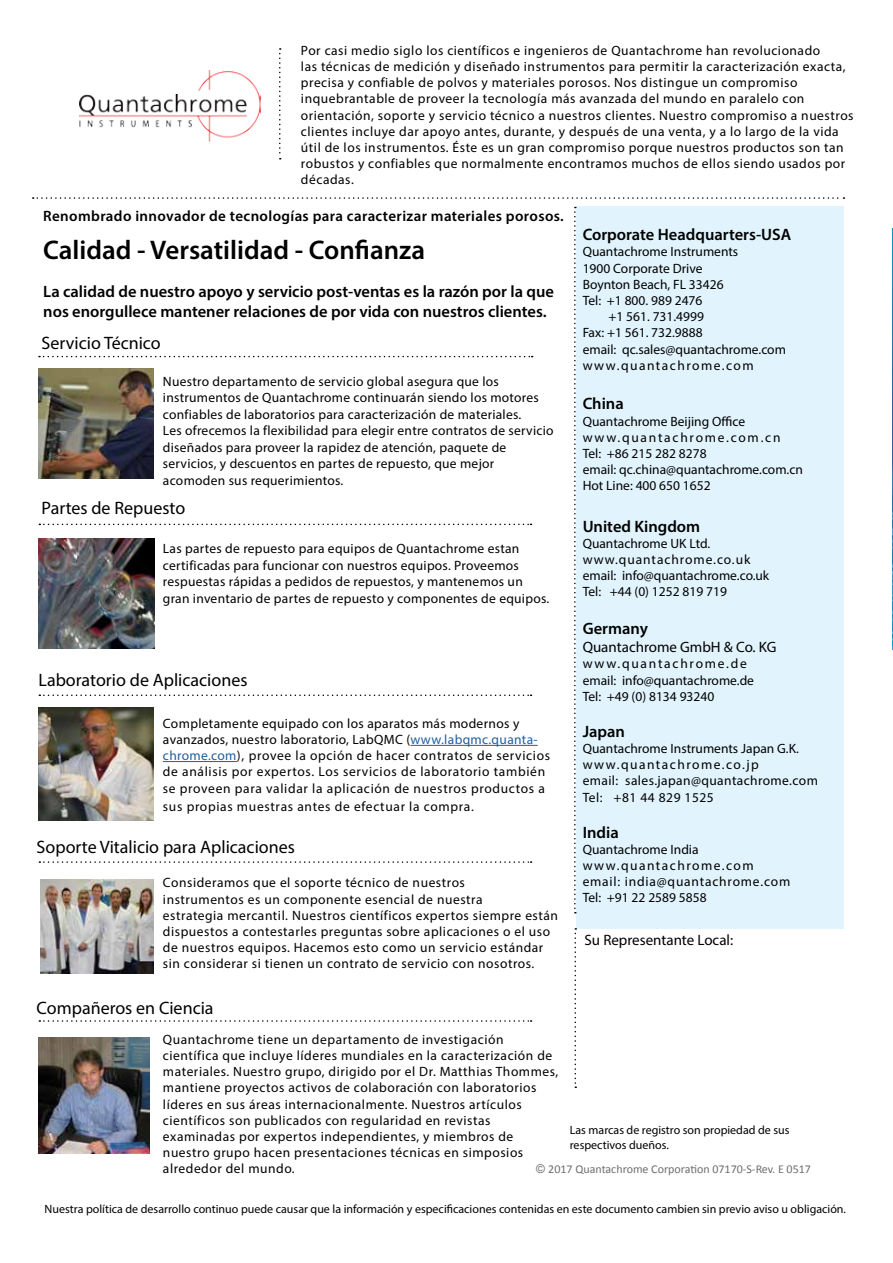
<style>
.page{position:relative;width:893px;height:1263px;background:#fff}
.page>*{position:absolute;margin:0;border:0;box-sizing:border-box;transform-origin:0 0}
.t1{font:600 27px "Myriad Pro";color:#000}
.t2{font:18px "Myriad Pro";color:#000}
.t3{font:600 16.5px/19.8px "Myriad Pro";color:#000}
.t4{font:600 15px "Myriad Pro";letter-spacing:.025em;color:#000}
.t5{font:15px "Myriad Pro";color:#000}
.t6{font:13.5px/16.2px "Myriad Pro";letter-spacing:.04em;color:#000}
.t7{font:13.5px/16.5px "Myriad Pro";letter-spacing:.02em;color:#000}
.t8{font:13.5px/16.2px "Myriad Pro";color:#000}
.t9{font:13.5px/16.2px "Myriad Pro";letter-spacing:.06em;color:#000}
.t10{font:13.5px "Myriad Pro";letter-spacing:.11em;color:#000}
.t11{font:12px/14.4px "Myriad Pro";color:#000}
.t12{font:12px "Calibri";color:#6d6e71}
.s1{color:#215e9e}
.s2{font-family:"Arial"}
</style>
<div class="page">
<hr style="left:411px;top:745px;width:127px;height:1px;background:#215e9e">
<hr style="left:163px;top:761px;width:74px;height:1px;background:#215e9e">
<svg style="left:39px;top:524px;width:493px;height:1px"></svg>
<svg style="left:39px;top:694px;width:493px;height:2px"></svg>
<svg style="left:39px;top:356px;width:494px;height:1px"></svg>
<svg style="left:39px;top:861px;width:493px;height:2px"></svg>
<svg style="left:39px;top:1020px;width:493px;height:2px"></svg>
<img style="left:79px;top:70px;width:182px;height:71px">
<div style="left:576px;top:206px;width:267px;height:722px;background:#e1f4fd"></div>
<svg style="left:574px;top:928px;width:2px;height:160px"></svg>
<svg style="left:279px;top:48px;width:2px;height:111px"></svg>
<svg style="left:574px;top:207px;width:2px;height:706px"></svg>
<svg style="left:33px;top:197px;width:811px;height:2px"></svg>
<img style="left:39px;top:708px;width:115px;height:112px">
<img style="left:39px;top:368px;width:115px;height:111px">
<img style="left:39px;top:1037px;width:111px;height:117px">
<img style="left:40px;top:880px;width:114px;height:93px">
<img style="left:39px;top:538px;width:115px;height:111px">
<img style="left:892px;top:228px;width:1px;height:422px">
<p class="t6" style="left:301px;top:42px;width:554px">Por casi medio siglo los científicos e ingenieros de Quantachrome han revolucionado<br>las técnicas de medición y diseñado instrumentos para permitir la caracterización exacta, precisa y confiable de polvos y materiales porosos. Nos distingue un compromiso inquebrantable de proveer la tecnología más avanzada del mundo en paralelo con orientación, soporte y servicio técnico a nuestros clientes. Nuestro compromiso a nuestros clientes incluye dar apoyo antes, durante, y después de una venta, y a lo largo de la vida útil de los instrumentos. Éste es un gran compromiso porque nuestros productos son tan robustos y confiables que normalmente encontramos muchos de ellos siendo usados por décadas.</p>
<p class="t4" style="left:43px;top:206px;width:522px">Renombrado innovador de tecnologías para caracterizar materiales porosos.</p>
<h1 class="t1" style="left:43px;top:233px;width:383px">Calidad - Versatilidad - Confianza</h1>
<p class="t3" style="left:43px;top:281px;width:512px">La calidad de nuestro apoyo y servicio post-ventas es la razón por la que nos enorgullece mantener relaciones de por vida con nuestros clientes.</p>
<h2 class="t2" style="left:42px;top:332px;width:121px">Servicio Técnico</h2>
<p class="t7" style="left:163px;top:373px;width:392px">Nuestro departamento de servicio global asegura que los instrumentos de Quantachrome continuarán siendo los motores confiables de laboratorios para caracterización de materiales.<br>Les ofrecemos la flexibilidad para elegir entre contratos de servicio diseñados para proveer la rapidez de atención, paquete de servicios, y descuentos en partes de repuesto, que mejor acomoden sus requerimientos.</p>
<h2 class="t2" style="left:42px;top:497px;width:145px">Partes de Repuesto</h2>
<p class="t7" style="left:163px;top:540px;width:388px">Las partes de repuesto para equipos de Quantachrome estan certificadas para funcionar con nuestros equipos. Proveemos respuestas rápidas a pedidos de repuestos, y mantenemos un gran inventario de partes de repuesto y componentes de equipos.</p>
<h2 class="t2" style="left:39px;top:669px;width:210px">Laboratorio de Aplicaciones</h2>
<p class="t6" style="left:163px;top:715px;width:389px">Completamente equipado con los aparatos más modernos y avanzados, nuestro laboratorio, LabQMC (<span class="s1">www.labqmc.quanta&shy;chrome.com</span>), provee la opción de hacer contratos de servicios de análisis por expertos. Los servicios de laboratorio también se proveen para validar la aplicación de nuestros productos a</p>
<p class="t6" style="left:163px;top:798px;width:312px">sus propias muestras antes de efectuar la compra.</p>
<h2 class="t2" style="left:37px;top:836px;width:260px">Soporte Vitalicio para Aplicaciones</h2>
<p class="t6" style="left:163px;top:874px;width:397px">Consideramos que el soporte técnico de nuestros<br>instrumentos es un componente esencial de nuestra<br>estrategia mercantil. Nuestros científicos expertos siempre están dispuestos a contestarles preguntas sobre aplicaciones o el uso de nuestros equipos. Hacemos esto como un servicio estándar sin considerar si tienen un contrato de servicio con nosotros.</p>
<h2 class="t2" style="left:37px;top:997px;width:178px">Compañeros en Ciencia</h2>
<p class="t3" style="left:583px;top:224px;width:210px">Corporate Headquarters-USA</p>
<p class="t8" style="left:583px;top:244px;width:157px">Quantachrome Instruments</p>
<p class="t8" style="left:583px;top:260px;width:121px">1900 Corporate Drive</p>
<p class="t8" style="left:583px;top:276px;width:142px">Boynton Beach, FL 33426</p>
<p class="t8" style="left:583px;top:292px;width:121px">Tel: +1 800. 989 2476</p>
<p class="t8" style="left:608px;top:308px;width:97px">+1 561. 731.4999</p>
<p class="t8" style="left:583px;top:325px;width:121px">Fax: +1 561. 732.9888</p>
<p class="t8" style="left:583px;top:341px;width:205px">email: qc.sales@quantachrome.com</p>
<p class="t10" style="left:583px;top:357px;width:173px">www.quantachrome.com</p>
<p class="t3" style="left:583px;top:394px;width:43px">China</p>
<p class="t8" style="left:583px;top:413px;width:222px">Quantachrome Beijing Office www.quantachrome.com.cn<br>Tel: +86 215 282 8278<br>email: qc.china@quantachrome.com.cn<br>Hot Line: 400 650 1652</p>
<p class="t3" style="left:583px;top:516px;width:119px">United Kingdom</p>
<p class="t8" style="left:583px;top:535px;width:188px">Quantachrome UK Ltd. www.quantachrome.co.uk email: info@quantachrome.co.uk<br>Tel: +44 (0) 1252 819 719</p>
<p class="t3" style="left:583px;top:618px;width:67px">Germany</p>
<p class="t5" style="left:583px;top:638px;width:195px">Quantachrome GmbH &amp; Co. KG</p>
<p class="t8" style="left:583px;top:655px;width:173px">www.quantachrome.de email: info@quantachrome.de<br>Tel: +49 (0) 8134 93240</p>
<p class="t3" style="left:583px;top:721px;width:44px">Japan</p>
<p class="t6" style="left:583px;top:740px;width:237px">Quantachrome Instruments Japan G.K. www.quantachrome.co.jp<br>email: sales.japan@quantachrome.com<br>Tel: +81 44 829 1525</p>
<p class="t3" style="left:583px;top:822px;width:38px">India</p>
<p class="t9" style="left:583px;top:841px;width:209px">Quantachrome India www.quantachrome.com email: india@quantachrome.com<br>Tel: +91 22 2589 5858</p>
<p class="t5" style="left:584px;top:931px;width:150px">Su Representante Local:</p>
<p class="t6" style="left:163px;top:1031px;width:397px">Quantachrome tiene un departamento de investigación científica que incluye líderes mundiales en la caracterización de materiales. Nuestro grupo, dirigido por el Dr. Matthias Thommes, mantiene proyectos activos de colaboración con laboratorios líderes en sus áreas internacionalmente. Nuestros artículos científicos son publicados con regularidad en revistas examinadas por expertos independientes, y miembros de nuestro grupo hacen presentaciones técnicas en simposios alrededor del mundo.</p>
<p class="t11" style="left:570px;top:1123px;width:221px">Las marcas de registro son propiedad de sus respectivos dueños.</p>
<p class="t12" style="left:536px;top:1162px;width:276px"><span class="s2">©</span> 2017 Quantachrome Corporation 07170-S-Rev. E 0517</p>
<p class="t11" style="left:45px;top:1201px;width:803px">Nuestra política de desarrollo continuo puede causar que la información y especificaciones contenidas en este documento cambien sin previo aviso u obligación.</p>
</div>
